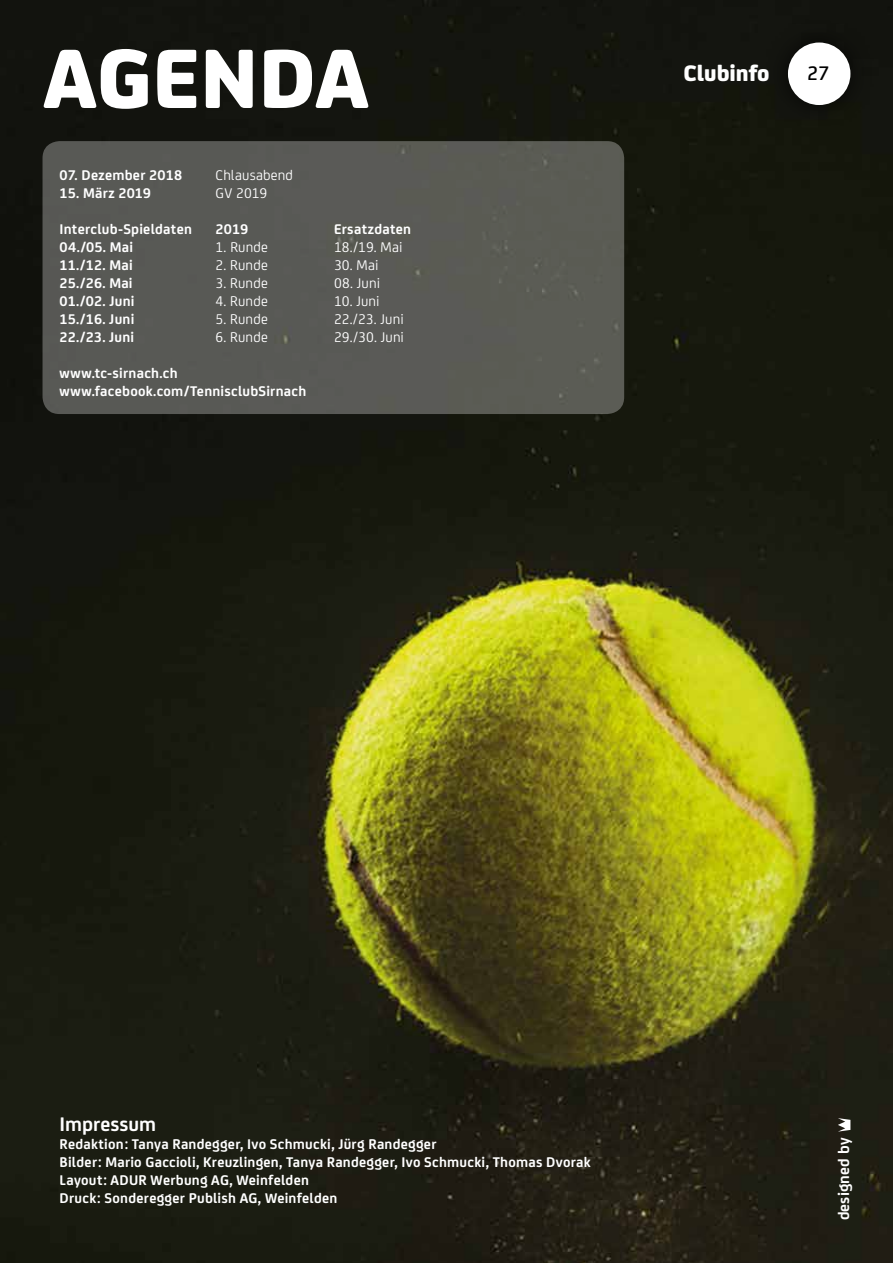
<style>
.page{position:relative;width:893px;height:1263px;background:#fff}
.page>*{position:absolute;margin:0;border:0;box-sizing:border-box;transform-origin:0 0}
.t1{font:800 90px "FS Joey";color:#fff}
.t2{font:800 24px "FS Joey";color:#fff}
.t3{font:700 21px "FS Joey";color:#fff}
.t4{font:500 21px "FS Joey";color:#000}
.t5{font:700 16.5px "FS Joey";letter-spacing:.015em;color:#fff}
.t6{font:700 15px/18px "FS Joey";letter-spacing:.015em;color:#fff}
.t7{font:15px "FS Joey";letter-spacing:.01em;color:#fff}
</style>
<div class="page">
<img style="left:0;top:0;width:893px;height:1263px">
<div style="left:43px;top:141px;width:581px;height:273px;background:#5a5a55;border-radius:17px"></div>
<div style="left:43px;top:1099px;width:570px;height:121px;background:#1c1d12;border-radius:18px"></div>
<svg style="left:838px;top:1118px;width:12px;height:14px"></svg>
<div style="left:765px;top:20px;width:109px;height:108px;background:#12130d"></div>
<div style="left:788px;top:43px;width:62px;height:62px;background:#fff;border-radius:50%"></div>
<h1 class="t1" style="left:43px;top:8px;width:328px">AGENDA</h1>
<p class="t6" style="left:60px;top:165px;width:124px">07. Dezember 2018</p>
<p class="t7" style="left:216px;top:164px;width:79px">Chlausabend</p>
<p class="t6" style="left:60px;top:183px;width:93px">15. März 2019</p>
<p class="t7" style="left:216px;top:182px;width:53px">GV 2019</p>
<p class="t6" style="left:60px;top:219px;width:134px">Interclub-Spieldaten</p>
<p class="t6" style="left:216px;top:219px;width:34px">2019</p>
<p class="t6" style="left:334px;top:219px;width:79px">Ersatzdaten</p>
<p class="t6" style="left:60px;top:237px;width:75px">04./05. Mai</p>
<p class="t7" style="left:216px;top:236px;width:54px">1. Runde</p>
<p class="t7" style="left:334px;top:236px;width:70px">18./19. Mai</p>
<p class="t6" style="left:60px;top:255px;width:75px">11./12. Mai</p>
<p class="t7" style="left:216px;top:254px;width:54px">2. Runde</p>
<p class="t7" style="left:334px;top:254px;width:46px">30. Mai</p>
<p class="t6" style="left:60px;top:273px;width:75px">25./26. Mai</p>
<p class="t7" style="left:216px;top:272px;width:54px">3. Runde</p>
<p class="t7" style="left:334px;top:272px;width:48px">08. Juni</p>
<p class="t6" style="left:60px;top:291px;width:76px">01./02. Juni</p>
<p class="t7" style="left:216px;top:290px;width:54px">4. Runde</p>
<p class="t7" style="left:334px;top:290px;width:47px">10. Juni</p>
<p class="t6" style="left:60px;top:309px;width:76px">15./16. Juni</p>
<p class="t7" style="left:216px;top:308px;width:54px">5. Runde</p>
<p class="t7" style="left:334px;top:308px;width:71px">22./23. Juni</p>
<p class="t6" style="left:60px;top:327px;width:76px">22./23. Juni</p>
<p class="t7" style="left:216px;top:326px;width:54px">6. Runde</p>
<p class="t7" style="left:334px;top:326px;width:71px">29./30. Juni</p>
<p class="t6" style="left:60px;top:363px;width:248px">www.tc-sirnach.ch www.facebook.com/TennisclubSirnach</p>
<h2 class="t2" style="left:683px;top:55px;width:88px">Clubinfo</h2>
<h3 class="t4" style="left:807px;top:58px;width:24px">27</h3>
<h3 class="t3" style="left:60px;top:1109px;width:98px">Impressum</h3>
<p class="t6" style="left:60px;top:1134px;width:533px">Redaktion: Tanya Randegger, Ivo Schmucki, Jürg Randegger<br>Bilder: Mario Gaccioli, Kreuzlingen, Tanya Randegger, Ivo Schmucki, Thomas Dvorak Layout: ADUR Werbung AG, Weinfelden<br>Druck: Sonderegger Publish AG, Weinfelden</p>
<p class="t5" style="left:831px;top:1220px;width:84px;rotate:-90deg">designed by</p>
</div>
